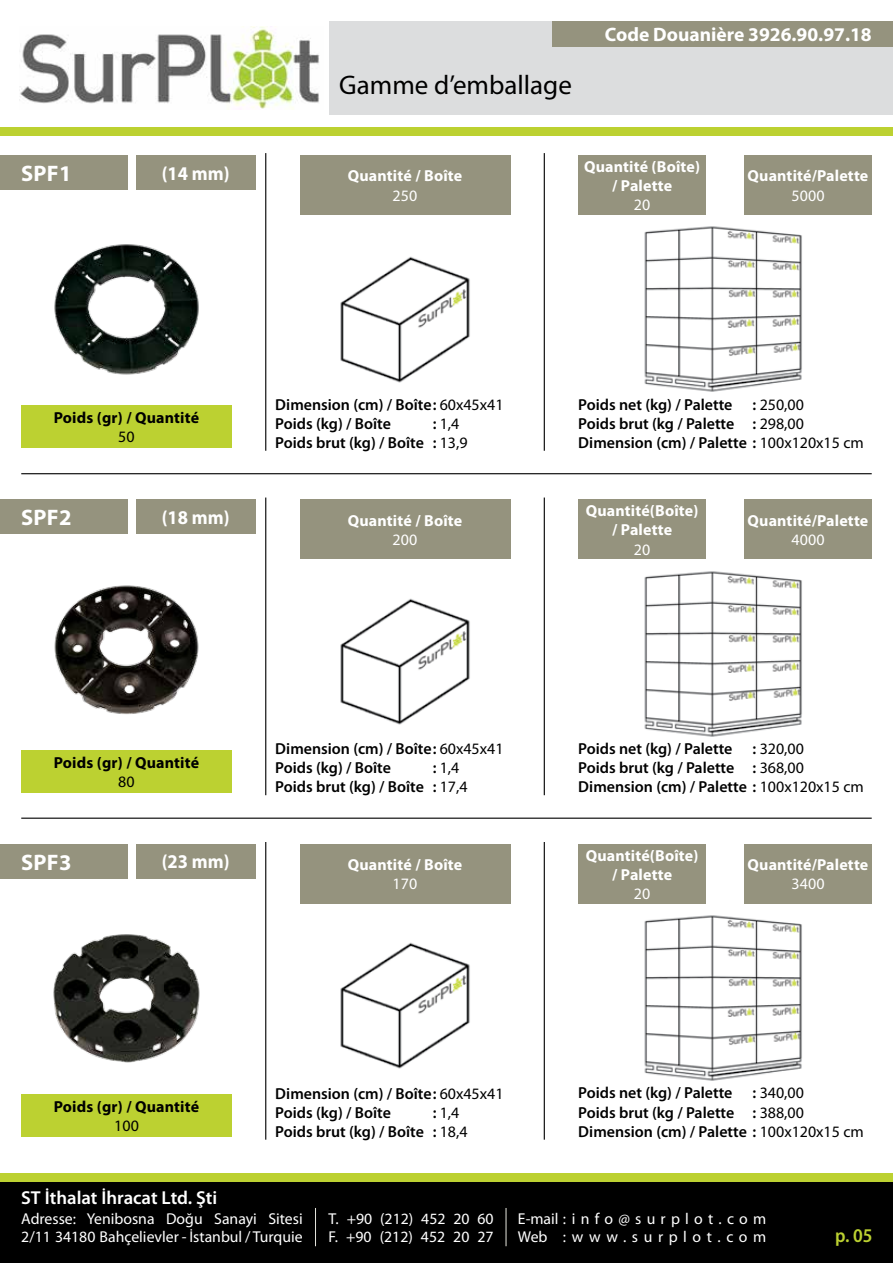
<style>
.page{position:relative;width:893px;height:1263px;background:#fff}
.page>*{position:absolute;margin:0;border:0;box-sizing:border-box;transform-origin:0 0}
.t1{font:27px "Myriad Pro";color:#000}
.t2{font:700 22.5px "Myriad Pro";letter-spacing:.01em;color:#fff}
.t3{font:700 19.5px "Myriad Pro";color:#fff}
.t4{font:700 19.5px "Myriad Pro";color:#fff;scale:.95 1}
.t5{font:600 semi-condensed 19.5px "Myriad Pro";color:#bcd131}
.t6{font:600 18.75px "Myriad Pro";color:#fff}
.t7{font:600 15.9px/19.2px "Myriad Pro";color:#000}
.t8{font:700 15.9px/19.2px "Myriad Pro";letter-spacing:.01em;color:#fff;text-align:center}
.t9{font:700 15.9px "Myriad Pro";letter-spacing:.01em;color:#000}
.t10{font:15.9px "Myriad Pro";letter-spacing:.01em;color:#fff}
.t11{font:15.9px "Myriad Pro";letter-spacing:.01em;color:#000}
.t12{font:15.75px/18px "Myriad Pro";color:#fff}
.t13{font:15.75px/18px "Myriad Pro";letter-spacing:.335em;color:#fff}
.s1{font-weight:400}
</style>
<div class="page">
<div style="left:0;top:1182px;width:893px;height:81px;background:#000"></div>
<div style="left:0;top:1174px;width:893px;height:8px;background:#bcd131"></div>
<hr style="left:315px;top:1208px;width:1px;height:38px;background:#e7e7df">
<hr style="left:506px;top:1208px;width:1px;height:38px;background:#e7e7df">
<div style="left:0;top:128px;width:893px;height:8px;background:#bcd131"></div>
<img style="left:19px;top:26px;width:301px;height:84px">
<img style="left:54px;top:244px;width:145px;height:131px">
<img style="left:54px;top:585px;width:145px;height:130px">
<img style="left:53px;top:934px;width:147px;height:129px">
<div style="left:0;top:155px;width:128px;height:34px;background:#95937e"></div>
<div style="left:136px;top:155px;width:119px;height:34px;background:#95937e"></div>
<div style="left:21px;top:405px;width:211px;height:43px;background:#bcd131"></div>
<img style="left:340px;top:256px;width:130px;height:127px">
<img style="left:340px;top:598px;width:130px;height:127px">
<img style="left:340px;top:942px;width:130px;height:127px">
<img style="left:644px;top:226px;width:158px;height:166px">
<img style="left:644px;top:571px;width:158px;height:166px">
<img style="left:644px;top:915px;width:158px;height:166px">
<div style="left:300px;top:155px;width:210px;height:60px;background:#95937e"></div>
<div style="left:578px;top:155px;width:128px;height:60px;background:#95937e"></div>
<div style="left:744px;top:155px;width:128px;height:60px;background:#95937e"></div>
<hr style="left:265px;top:153px;width:1px;height:298px;background:#000">
<hr style="left:544px;top:153px;width:1px;height:298px;background:#000">
<div style="left:136px;top:844px;width:119px;height:34px;background:#95937e"></div>
<div style="left:0;top:844px;width:128px;height:34px;background:#95937e"></div>
<div style="left:21px;top:1094px;width:211px;height:43px;background:#bcd131"></div>
<div style="left:300px;top:844px;width:210px;height:60px;background:#95937e"></div>
<div style="left:578px;top:844px;width:128px;height:60px;background:#95937e"></div>
<div style="left:744px;top:844px;width:128px;height:60px;background:#95937e"></div>
<hr style="left:265px;top:842px;width:1px;height:298px;background:#000">
<hr style="left:544px;top:842px;width:1px;height:298px;background:#000">
<div style="left:330px;top:21px;width:563px;height:94px;background:#dcddde"></div>
<div style="left:0;top:500px;width:128px;height:34px;background:#95937e"></div>
<div style="left:21px;top:750px;width:211px;height:42px;background:#bcd131"></div>
<div style="left:300px;top:500px;width:210px;height:59px;background:#95937e"></div>
<div style="left:578px;top:500px;width:128px;height:59px;background:#95937e"></div>
<div style="left:744px;top:500px;width:128px;height:59px;background:#95937e"></div>
<div style="left:136px;top:500px;width:119px;height:34px;background:#95937e"></div>
<hr style="left:265px;top:497px;width:1px;height:298px;background:#000">
<hr style="left:544px;top:497px;width:1px;height:298px;background:#000">
<hr style="left:21px;top:473px;width:851px;height:1px;background:#000">
<hr style="left:21px;top:818px;width:851px;height:1px;background:#000">
<div style="left:553px;top:21px;width:340px;height:26px;background:#95937e"></div>
<h2 class="t2" style="left:21px;top:158px;width:52px">SPF1</h2>
<p class="t4" style="left:162px;top:160px;width:73px">(14 mm)</p>
<h1 class="t1" style="left:339px;top:69px;width:234px">Gamme d’emballage</h1>
<p class="t3" style="left:605px;top:22px;width:268px">Code Douanière 3926.90.97.18</p>
<p class="t8" style="left:348px;top:166px;width:116px">Quantité / Boîte</p>
<p class="t10" style="left:393px;top:185px;width:26px">250</p>
<p class="t8" style="left:584px;top:156px;width:117px">Quantité (Boîte) / Palette</p>
<p class="t10" style="left:634px;top:195px;width:18px">20</p>
<p class="t8" style="left:747px;top:166px;width:122px">Quantité/Palette</p>
<p class="t10" style="left:791px;top:185px;width:35px">5000</p>
<p class="t9" style="left:54px;top:407px;width:147px">Poids (gr) / Quantité</p>
<p class="t11" style="left:118px;top:427px;width:18px">50</p>
<h2 class="t2" style="left:21px;top:503px;width:52px">SPF2</h2>
<p class="t4" style="left:162px;top:505px;width:73px">(18 mm)</p>
<p class="t7" style="left:275px;top:394px;width:230px">Dimension (cm) / Boîte: <span class="s1">60x45x41<br></span>Poids (kg) / Boîte</p>
<p class="t7" style="left:275px;top:413px;width:194px;text-indent:157px">: <span class="s1">1,4<br></span>Poids brut (kg) / Boîte : <span class="s1">13,9</span></p>
<p class="t8" style="left:348px;top:510px;width:116px">Quantité / Boîte</p>
<p class="t10" style="left:393px;top:530px;width:26px">200</p>
<p class="t7" style="left:578px;top:394px;width:156px">Poids net (kg) / Palette</p>
<p class="t7" style="left:578px;top:394px;width:287px;text-indent:174px">: <span class="s1">250,00<br></span>Poids brut (kg / Palette : <span class="s1">298,00<br></span>Dimension (cm) / Palette : <span class="s1">100x120x15 cm</span></p>
<p class="t8" style="left:586px;top:501px;width:114px">Quantité(Boîte) / Palette</p>
<p class="t10" style="left:634px;top:539px;width:18px">20</p>
<p class="t8" style="left:747px;top:510px;width:122px">Quantité/Palette</p>
<p class="t10" style="left:791px;top:530px;width:35px">4000</p>
<p class="t9" style="left:54px;top:752px;width:147px">Poids (gr) / Quantité</p>
<p class="t11" style="left:118px;top:772px;width:18px">80</p>
<h2 class="t2" style="left:21px;top:847px;width:52px">SPF3</h2>
<p class="t4" style="left:162px;top:849px;width:73px">(23 mm)</p>
<p class="t7" style="left:275px;top:739px;width:230px">Dimension (cm) / Boîte: <span class="s1">60x45x41<br></span>Poids (kg) / Boîte</p>
<p class="t7" style="left:275px;top:758px;width:194px;text-indent:157px">: <span class="s1">1,4<br></span>Poids brut (kg) / Boîte : <span class="s1">17,4</span></p>
<p class="t8" style="left:348px;top:855px;width:116px">Quantité / Boîte</p>
<p class="t10" style="left:393px;top:874px;width:26px">170</p>
<p class="t9" style="left:54px;top:1096px;width:147px">Poids (gr) / Quantité</p>
<p class="t11" style="left:114px;top:1116px;width:26px">100</p>
<p class="t7" style="left:275px;top:1083px;width:230px">Dimension (cm) / Boîte: <span class="s1">60x45x41<br></span>Poids (kg) / Boîte</p>
<p class="t7" style="left:275px;top:1102px;width:194px;text-indent:157px">: <span class="s1">1,4<br></span>Poids brut (kg) / Boîte : <span class="s1">18,4</span></p>
<p class="t7" style="left:578px;top:739px;width:156px">Poids net (kg) / Palette</p>
<p class="t7" style="left:578px;top:739px;width:287px;text-indent:174px">: <span class="s1">320,00<br></span>Poids brut (kg / Palette : <span class="s1">368,00<br></span>Dimension (cm) / Palette : <span class="s1">100x120x15 cm</span></p>
<p class="t8" style="left:586px;top:845px;width:114px">Quantité(Boîte) / Palette</p>
<p class="t10" style="left:634px;top:884px;width:18px">20</p>
<p class="t8" style="left:747px;top:855px;width:122px">Quantité/Palette</p>
<p class="t10" style="left:791px;top:874px;width:35px">3400</p>
<p class="t7" style="left:578px;top:1083px;width:156px">Poids net (kg) / Palette</p>
<p class="t7" style="left:578px;top:1083px;width:287px;text-indent:174px">: <span class="s1">340,00<br></span>Poids brut (kg / Palette : <span class="s1">388,00<br></span>Dimension (cm) / Palette : <span class="s1">100x120x15 cm</span></p>
<p class="t6" style="left:21px;top:1186px;width:197px">ST İthalat İhracat Ltd. Şti</p>
<p class="t12" style="left:21px;top:1209px;width:283px">Adresse: Yenibosna Doğu Sanayi Sitesi<br>2/11 34180 Bahçelievler - İstanbul / Turquie</p>
<p class="t12" style="left:329px;top:1209px;width:167px">T. +90 (212) 452 20 60<br>F. +90 (212) 452 20 27</p>
<p class="t13" style="left:518px;top:1209px;width:250px">E-mail:info@surplot.com<br>Web :www.surplot.com</p>
<p class="t5" style="left:835px;top:1223px;width:39px">p. 05</p>
</div>
